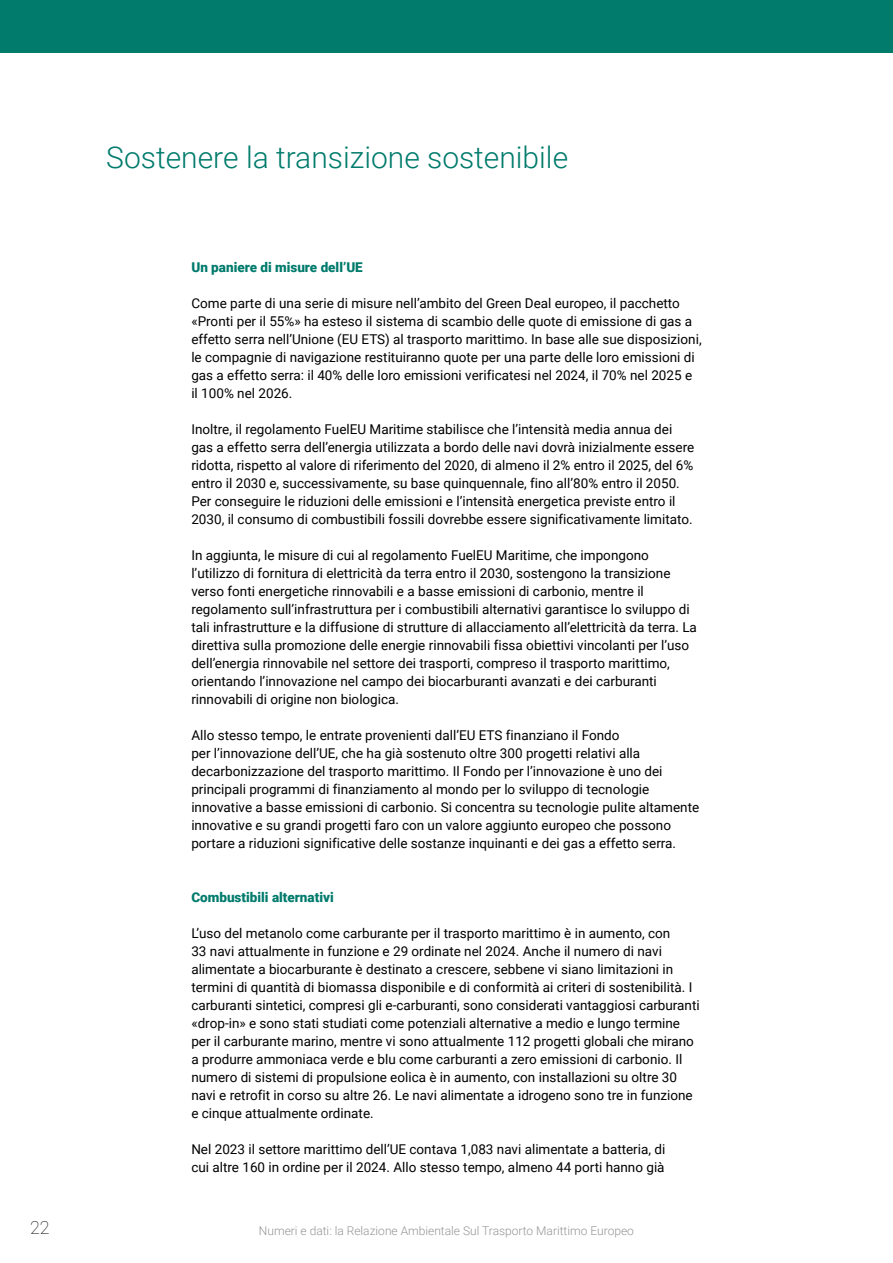
<style>
.page{position:relative;width:893px;height:1263px;background:#fff}
.page>*{position:absolute;margin:0;border:0;box-sizing:border-box;transform-origin:0 0}
.t1{font:300 30px "Roboto";color:#007b6c}
.t2{font:100 18px "Roboto";color:#000}
.t3{font:13.5px/18px "Roboto";color:#000}
.t4{font:900 13.5px "Roboto";color:#007b6c}
.t5{font:300 12px "Roboto";color:#939598}
</style>
<div class="page">
<div style="left:0;top:0;width:893px;height:53px;background:#007b6c"></div>
<h1 class="t1" style="left:106px;top:136px;width:463px">Sostenere la transizione sostenibile</h1>
<p class="t4" style="left:191px;top:258px;width:173px">Un paniere di misure dell’UE</p>
<p class="t3" style="left:191px;top:294px;width:512px">Come parte di una serie di misure nell’ambito del Green Deal europeo, il pacchetto «Pronti per il 55%» ha esteso il sistema di scambio delle quote di emissione di gas a effetto serra nell’Unione (EU ETS) al trasporto marittimo. In base alle sue disposizioni, le compagnie di navigazione restituiranno quote per una parte delle loro emissioni di gas a effetto serra: il 40% delle loro emissioni verificatesi nel 2024, il 70% nel 2025 e il 100% nel 2026.</p>
<p class="t3" style="left:191px;top:420px;width:504px">Inoltre, il regolamento FuelEU Maritime stabilisce che l’intensità media annua dei gas a effetto serra dell’energia utilizzata a bordo delle navi dovrà inizialmente essere ridotta, rispetto al valore di riferimento del 2020, di almeno il 2% entro il 2025, del 6% entro il 2030 e, successivamente, su base quinquennale, fino all’80% entro il 2050.<br>Per conseguire le riduzioni delle emissioni e l’intensità energetica previste entro il 2030, il consumo di combustibili fossili dovrebbe essere significativamente limitato.</p>
<p class="t3" style="left:191px;top:546px;width:507px">In aggiunta, le misure di cui al regolamento FuelEU Maritime, che impongono l’utilizzo di fornitura di elettricità da terra entro il 2030, sostengono la transizione verso fonti energetiche rinnovabili e a basse emissioni di carbonio, mentre il regolamento sull’infrastruttura per i combustibili alternativi garantisce lo sviluppo di tali infrastrutture e la diffusione di strutture di allacciamento all’elettricità da terra. La direttiva sulla promozione delle energie rinnovabili fissa obiettivi vincolanti per l’uso dell’energia rinnovabile nel settore dei trasporti, compreso il trasporto marittimo, orientando l’innovazione nel campo dei biocarburanti avanzati e dei carburanti rinnovabili di origine non biologica.</p>
<p class="t3" style="left:191px;top:726px;width:509px">Allo stesso tempo, le entrate provenienti dall’EU ETS finanziano il Fondo<br>per l’innovazione dell’UE, che ha già sostenuto oltre 300 progetti relativi alla decarbonizzazione del trasporto marittimo. Il Fondo per l’innovazione è uno dei principali programmi di finanziamento al mondo per lo sviluppo di tecnologie innovative a basse emissioni di carbonio. Si concentra su tecnologie pulite altamente innovative e su grandi progetti faro con un valore aggiunto europeo che possono portare a riduzioni significative delle sostanze inquinanti e dei gas a effetto serra.</p>
<p class="t4" style="left:191px;top:888px;width:144px">Combustibili alternativi</p>
<p class="t3" style="left:191px;top:924px;width:510px">L’uso del metanolo come carburante per il trasporto marittimo è in aumento, con<br>33 navi attualmente in funzione e 29 ordinate nel 2024. Anche il numero di navi alimentate a biocarburante è destinato a crescere, sebbene vi siano limitazioni in termini di quantità di biomassa disponibile e di conformità ai criteri di sostenibilità. I carburanti sintetici, compresi gli e-carburanti, sono considerati vantaggiosi carburanti «drop-in» e sono stati studiati come potenziali alternative a medio e lungo termine per il carburante marino, mentre vi sono attualmente 112 progetti globali che mirano a produrre ammoniaca verde e blu come carburanti a zero emissioni di carbonio. Il numero di sistemi di propulsione eolica è in aumento, con installazioni su oltre 30 navi e retrofit in corso su altre 26. Le navi alimentate a idrogeno sono tre in funzione e cinque attualmente ordinate.</p>
<p class="t3" style="left:191px;top:1140px;width:476px">Nel 2023 il settore marittimo dell’UE contava 1,083 navi alimentate a batteria, di cui altre 160 in ordine per il 2024. Allo stesso tempo, almeno 44 porti hanno già</p>
<h2 class="t2" style="left:30px;top:1214px;width:21px">22</h2>
<p class="t5" style="left:259px;top:1223px;width:376px">Numeri e dati: la Relazione Ambientale Sul Trasporto Marittimo Europeo</p>
</div>
